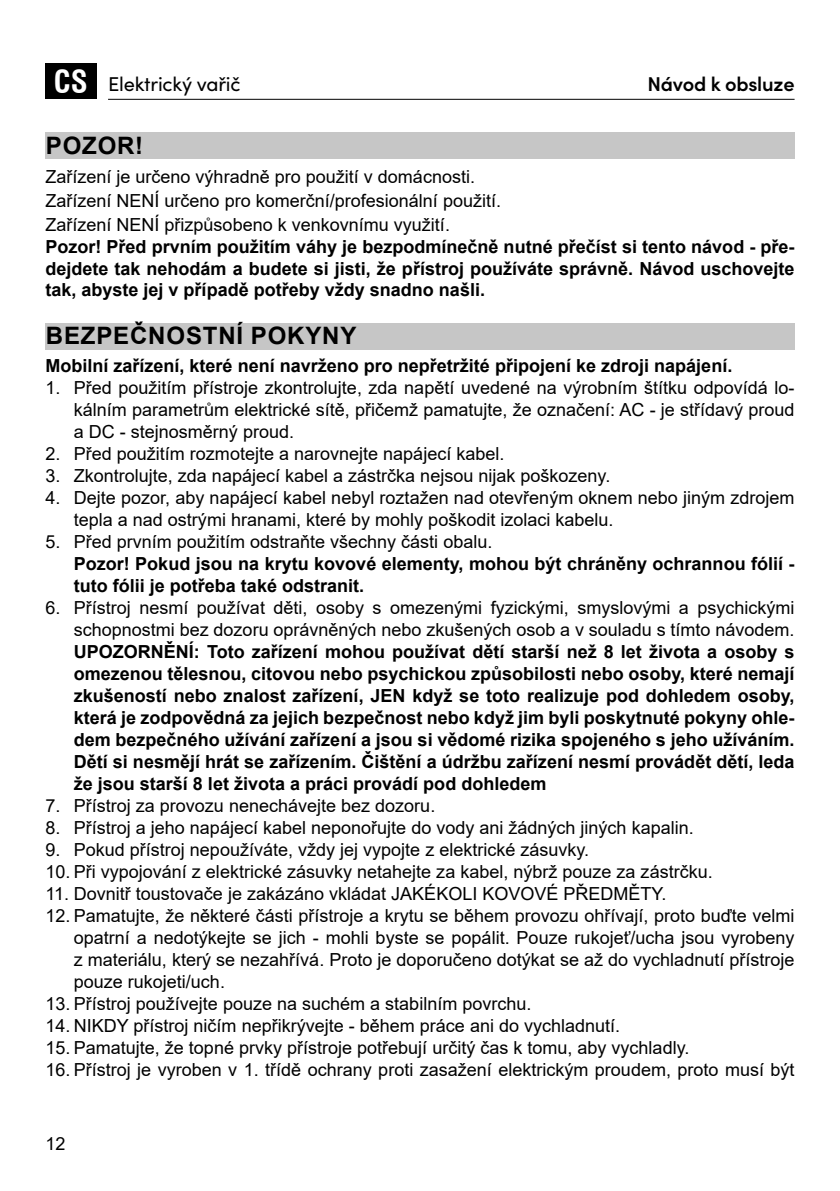
<style>
.page{position:relative;width:840px;height:1191px;background:#fff}
.page>*{position:absolute;margin:0;border:0;box-sizing:border-box;transform-origin:0 0}
.Tytul{font:700 24px "Arial";letter-spacing:.035em;color:#000}
.t1{font:20px "Sofia Pro";letter-spacing:-.01em;color:#000}
.t2{font:600 20px "Sofia Pro";letter-spacing:-.01em;color:#000}
.body_PL{font:18px/22px "Arial";color:#000;text-align:justify}
.punktory_PL{font:700 18px/22px "Arial";color:#000}
.uwaga{font:700 18px/21.6px "Arial";color:#000;text-align:justify}
.body{font:700 18px "Arial";color:#000}
.s1{font-family:"Swiss 721 BT";font-weight:700;font-stretch:condensed;font-size:31px;color:#fff}
</style>
<div class="page">
<div style="left:45px;top:63px;width:51px;height:36px;background:#000"></div>
<hr style="left:108px;top:99px;width:686px;height:1px;background:#000">
<div style="left:45px;top:133px;width:749px;height:26px;background:#c6c6c6"></div>
<div style="left:45px;top:323px;width:749px;height:27px;background:#c6c6c6"></div>
<p class="t1" style="left:54px;top:70px;width:188px"><span class="s1">CS</span> Elektrický vařič</p>
<p class="t2" style="left:647px;top:69px;width:148px">Návod k obsluze</p>
<p class="Tytul" style="left:46px;top:128px;width:99px">POZOR!</p>
<p class="body_PL" style="left:45px;top:166px;width:431px">Zařízení je určeno výhradně pro použití v domácnosti.</p>
<p class="body_PL" style="left:45px;top:190px;width:457px">Zařízení NENÍ určeno pro komerční/profesionální použití.</p>
<p class="body_PL" style="left:45px;top:214px;width:406px">Zařízení NENÍ přizpůsobeno k venkovnímu využití.</p>
<p class="uwaga" style="left:45px;top:236px;width:750px">Pozor! Před prvním použitím váhy je bezpodmínečně nutné přečíst si tento návod - pře&shy;dejdete tak nehodám a budete si jisti, že přístroj používáte správně. Návod uschovejte tak, abyste jej v případě potřeby vždy snadno našli.</p>
<p class="Tytul" style="left:46px;top:319px;width:312px">BEZPEČNOSTNÍ POKYNY</p>
<p class="body" style="left:45px;top:353px;width:688px">Mobilní zařízení, které není navrženo pro nepřetržité připojení ke zdroji napájení.</p>
<p class="body_PL" style="left:74px;top:376px;width:721px;text-indent:-28px">1. Před použitím přístroje zkontrolujte, zda napětí uvedené na výrobním štítku odpovídá lo&shy;kálním parametrům elektrické sítě, přičemž pamatujte, že označení: AC - je střídavý proud a DC - stejnosměrný proud.</p>
<p class="body_PL" style="left:45px;top:442px;width:460px">2. Před použitím rozmotejte a narovnejte napájecí kabel.</p>
<p class="body_PL" style="left:45px;top:464px;width:566px">3. Zkontrolujte, zda napájecí kabel a zástrčka nejsou nijak poškozeny.</p>
<p class="body_PL" style="left:74px;top:486px;width:721px;text-indent:-28px">4. Dejte pozor, aby napájecí kabel nebyl roztažen nad otevřeným oknem nebo jiným zdrojem tepla a nad ostrými hranami, které by mohly poškodit izolaci kabelu.</p>
<p class="body_PL" style="left:45px;top:530px;width:448px">5. Před prvním použitím odstraňte všechny části obalu.</p>
<p class="punktory_PL" style="left:74px;top:553px;width:721px">Pozor! Pokud jsou na krytu kovové elementy, mohou být chráněny ochrannou fólií - tuto fólii je potřeba také odstranit.</p>
<p class="body_PL" style="left:45px;top:596px;width:750px;text-align:right">6. Přístroj nesmí používat děti, osoby s omezenými fyzickými, smyslovými a psychickými schopnostmi bez dozoru oprávněných nebo zkušených osob a v souladu s tímto návodem.</p>
<p class="punktory_PL" style="left:74px;top:641px;width:722px;text-align:justify">UPOZORNĚNÍ: Toto zařízení mohou používat dětí starší než 8 let života a osoby s omezenou tělesnou, citovou nebo psychickou způsobilosti nebo osoby, které nemají zkušeností nebo znalost zařízení, JEN když se toto realizuje pod dohledem osoby, která je zodpovědná za jejich bezpečnost nebo když jim byli poskytnuté pokyny ohle&shy;dem bezpečného užívání zařízení a jsou si vědomé rizika spojeného s jeho užíváním.<br>Dětí si nesmějí hrát se zařízením. Čištění a údržbu zařízení nesmí provádět dětí, leda že jsou starší 8 let života a práci provádí pod dohledem</p>
<p class="body_PL" style="left:45px;top:794px;width:391px">7. Přístroj za provozu nenechávejte bez dozoru.</p>
<p class="body_PL" style="left:45px;top:816px;width:649px">8. Přístroj a jeho napájecí kabel neponořujte do vody ani žádných jiných kapalin.</p>
<p class="body_PL" style="left:45px;top:838px;width:545px">9. Pokud přístroj nepoužíváte, vždy jej vypojte z elektrické zásuvky.</p>
<p class="body_PL" style="left:45px;top:860px;width:668px">10. Při vypojování z elektrické zásuvky netahejte za kabel, nýbrž pouze za zástrčku.</p>
<p class="body_PL" style="left:45px;top:882px;width:622px">11. Dovnitř toustovače je zakázáno vkládat JAKÉKOLI KOVOVÉ PŘEDMĚTY.</p>
<p class="body_PL" style="left:74px;top:904px;width:721px;text-indent:-28px">12. Pamatujte, že některé části přístroje a krytu se během provozu ohřívají, proto buďte velmi opatrní a nedotýkejte se jich - mohli byste se popálit. Pouze rukojeť/ucha jsou vyrobeny z materiálu, který se nezahřívá. Proto je doporučeno dotýkat se až do vychladnutí přístroje pouze rukojeti/uch.</p>
<p class="body_PL" style="left:45px;top:992px;width:487px">13. Přístroj používejte pouze na suchém a stabilním povrchu.</p>
<p class="body_PL" style="left:45px;top:1014px;width:576px">14. NIKDY přístroj ničím nepřikrývejte - během práce ani do vychladnutí.</p>
<p class="body_PL" style="left:45px;top:1036px;width:645px">15. Pamatujte, že topné prvky přístroje potřebují určitý čas k tomu, aby vychladly.</p>
<p class="body_PL" style="left:45px;top:1058px;width:750px">16. Přístroj je vyroben v 1. třídě ochrany proti zasažení elektrickým proudem, proto musí být</p>
<p class="body_PL" style="left:45px;top:1132px;width:22px">12</p>
</div>
